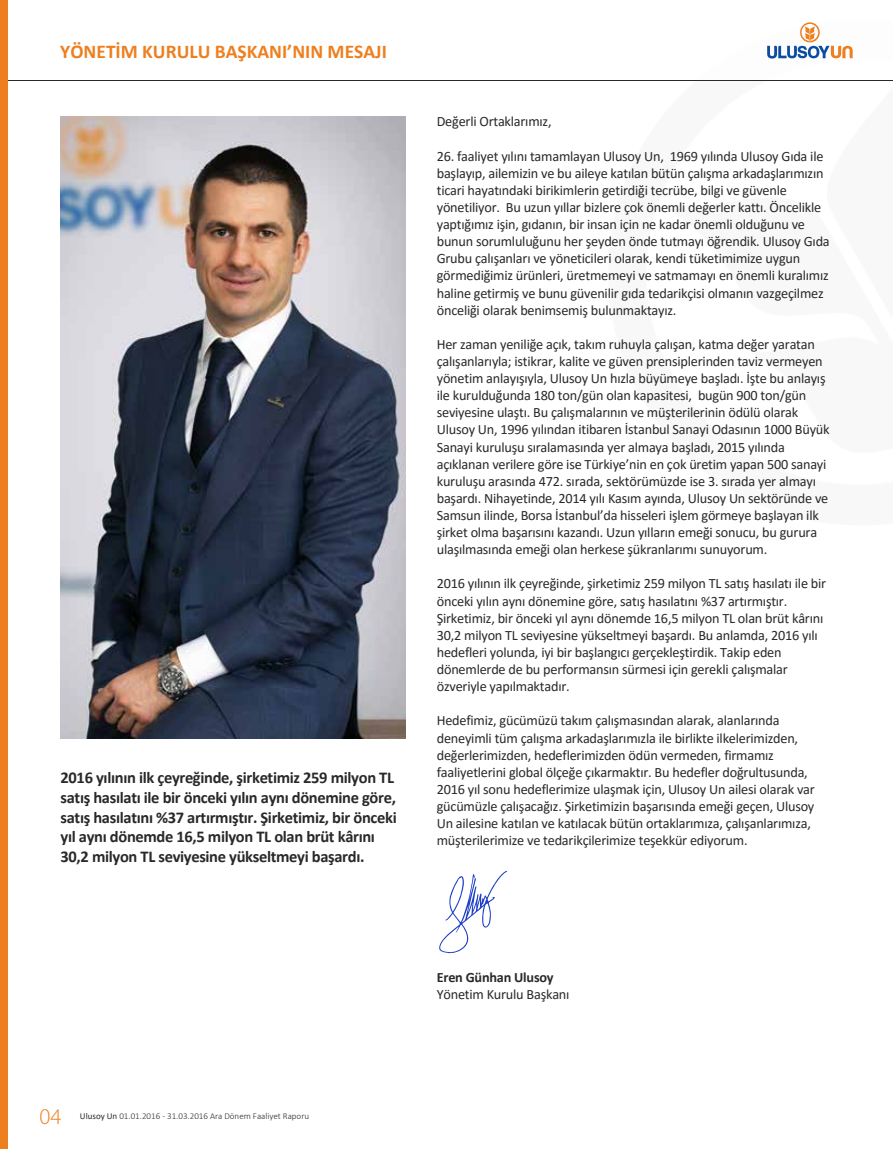
<style>
.page{position:relative;width:893px;height:1149px;background:#fff}
.page>*{position:absolute;margin:0;border:0;box-sizing:border-box;transform-origin:0 0}
.t1{font:300 22.5px "Myriad Pro";color:#ee7f1f}
.t2{font:700 19.5px "Calibri";color:#ee7f1f}
.t3{font:700 16.5px/19.8px "Calibri";letter-spacing:-.02em;color:#292929}
.t4{font:14.25px/17.1px "Calibri";letter-spacing:-.015em;color:#292929}
.t5{font:700 14.25px "Calibri";letter-spacing:-.015em;color:#292929}
.t6{font:300 9px "Calibri";color:#292929}
.s1{font-weight:400}
</style>
<div class="page">
<img style="left:60px;top:117px;width:346px;height:621px">
<svg style="left:439px;top:870px;width:68px;height:83px"></svg>
<hr style="left:0;top:80px;width:893px;height:1px;background:#292929">
<svg style="left:767px;top:22px;width:85px;height:37px"></svg>
<div style="left:0;top:0;width:7px;height:1148px;background:#ee7f1f"></div>
<h2 class="t2" style="left:60px;top:38px;width:328px">YÖNETİM KURULU BAŞKANI’NIN MESAJI</h2>
<p class="t3" style="left:61px;top:766px;width:338px">2016 yılının ilk çeyreğinde, şirketimiz 259 milyon TL satış hasılatı ile bir önceki yılın aynı dönemine göre, satış hasılatını %37 artırmıştır. Şirketimiz, bir önceki yıl aynı dönemde 16,5 milyon TL olan brüt kârını 30,2 milyon TL seviyesine yükseltmeyi başardı.</p>
<p class="t4" style="left:437px;top:113px;width:116px">Değerli Ortaklarımız,</p>
<p class="t4" style="left:437px;top:147px;width:394px">26. faaliyet yılını tamamlayan Ulusoy Un, 1969 yılında Ulusoy Gıda ile başlayıp, ailemizin ve bu aileye katılan bütün çalışma arkadaşlarımızın ticari hayatındaki birikimlerin getirdiği tecrübe, bilgi ve güvenle yönetiliyor. Bu uzun yıllar bizlere çok önemli değerler kattı. Öncelikle yaptığımız işin, gıdanın, bir insan için ne kadar önemli olduğunu ve bunun sorumluluğunu her şeyden önde tutmayı öğrendik. Ulusoy Gıda Grubu çalışanları ve yöneticileri olarak, kendi tüketimimize uygun görmediğimiz ürünleri, üretmemeyi ve satmamayı en önemli kuralımız haline getirmiş ve bunu güvenilir gıda tedarikçisi olmanın vazgeçilmez önceliği olarak benimsemiş bulunmaktayız.</p>
<p class="t4" style="left:437px;top:335px;width:394px">Her zaman yeniliğe açık, takım ruhuyla çalışan, katma değer yaratan çalışanlarıyla; istikrar, kalite ve güven prensiplerinden taviz vermeyen yönetim anlayışıyla, Ulusoy Un hızla büyümeye başladı. İşte bu anlayış ile kurulduğunda 180 ton/gün olan kapasitesi, bugün 900 ton/gün seviyesine ulaştı. Bu çalışmalarının ve müşterilerinin ödülü olarak Ulusoy Un, 1996 yılından itibaren İstanbul Sanayi Odasının 1000 Büyük Sanayi kuruluşu sıralamasında yer almaya başladı, 2015 yılında açıklanan verilere göre ise Türkiye’nin en çok üretim yapan 500 sanayi kuruluşu arasında 472. sırada, sektörümüzde ise 3. sırada yer almayı başardı. Nihayetinde, 2014 yılı Kasım ayında, Ulusoy Un sektöründe ve Samsun ilinde, Borsa İstanbul’da hisseleri işlem görmeye başlayan ilk şirket olma başarısını kazandı. Uzun yılların emeği sonucu, bu gurura ulaşılmasında emeği olan herkese şükranlarımı sunuyorum.</p>
<p class="t4" style="left:437px;top:574px;width:391px">2016 yılının ilk çeyreğinde, şirketimiz 259 milyon TL satış hasılatı ile bir önceki yılın aynı dönemine göre, satış hasılatını %37 artırmıştır.<br>Şirketimiz, bir önceki yıl aynı dönemde 16,5 milyon TL olan brüt kârını 30,2 milyon TL seviyesine yükseltmeyi başardı. Bu anlamda, 2016 yılı hedefleri yolunda, iyi bir başlangıcı gerçekleştirdik. Takip eden dönemlerde de bu performansın sürmesi için gerekli çalışmalar özveriyle yapılmaktadır.</p>
<p class="t4" style="left:437px;top:711px;width:379px">Hedefimiz, gücümüzü takım çalışmasından alarak, alanlarında deneyimli tüm çalışma arkadaşlarımızla ile birlikte ilkelerimizden, değerlerimizden, hedeflerimizden ödün vermeden, firmamız faaliyetlerini global ölçeğe çıkarmaktır. Bu hedefler doğrultusunda, 2016 yıl sonu hedeflerimize ulaşmak için, Ulusoy Un ailesi olarak var gücümüzle çalışacağız. Şirketimizin başarısında emeği geçen, Ulusoy Un ailesine katılan ve katılacak bütün ortaklarımıza, çalışanlarımıza, müşterilerimize ve tedarikçilerimize teşekkür ediyorum.</p>
<h1 class="t1" style="left:40px;top:1103px;width:23px">04</h1>
<p class="t6" style="left:80px;top:1110px;width:231px"><span class="s1">Ulusoy Un</span> 01.01.2016 - 31.03.2016 Ara Dönem Faaliyet Raporu</p>
<p class="t5" style="left:437px;top:966px;width:118px">Eren Günhan Ulusoy</p>
<p class="t4" style="left:437px;top:985px;width:134px">Yönetim Kurulu Başkanı</p>
</div>
